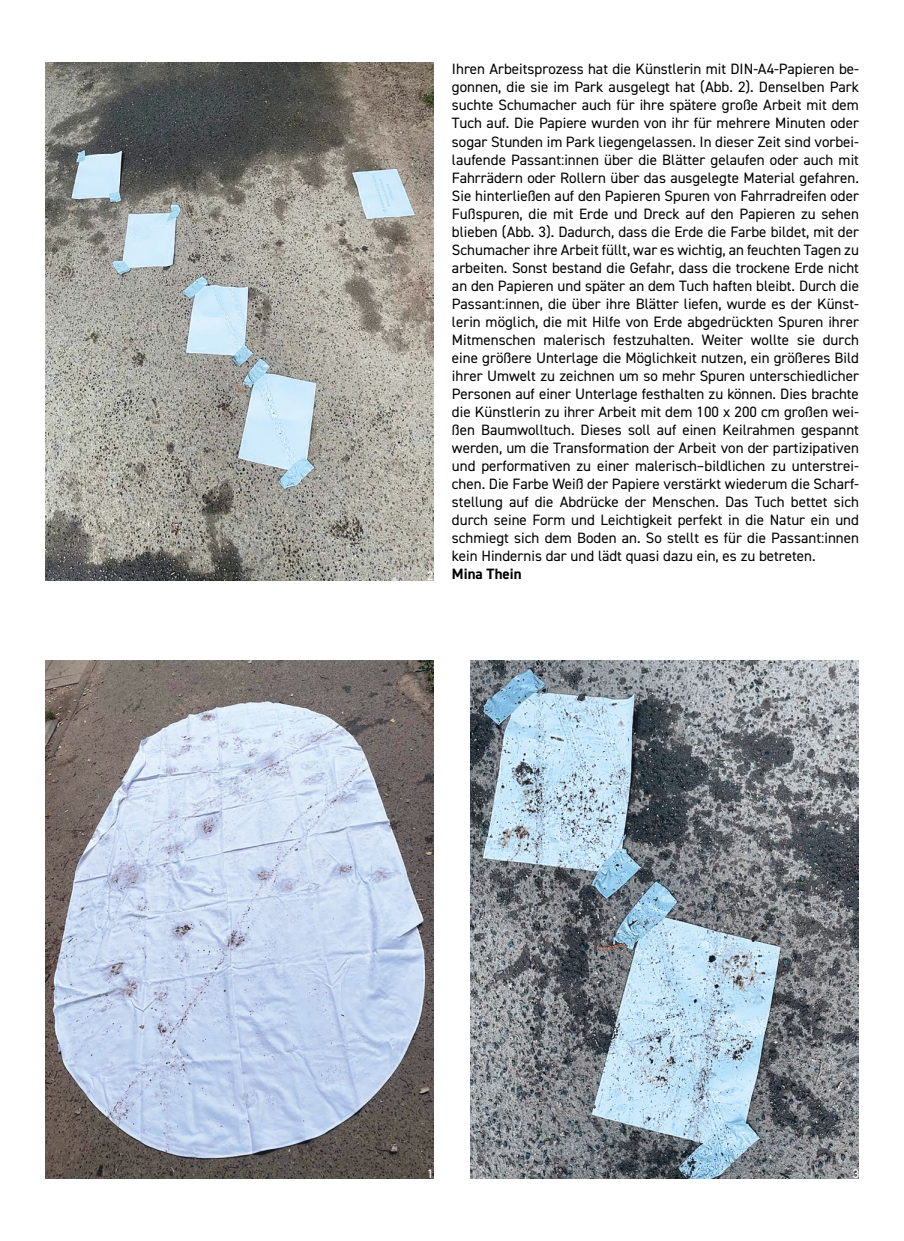
<style>
.page{position:relative;width:904px;height:1241px;background:#fff}
.page>*{position:absolute;margin:0;border:0;box-sizing:border-box;transform-origin:0 0}
.t1{font:15px/18px "DIN2014 Regular 2";color:#000;text-align:justify}
.t2{font:700 15px "DIN2014";color:#000}
.t3{font:12.5px "DIN2014 Regular 2";color:#fff}
</style>
<div class="page">
<img style="left:45px;top:63px;width:388px;height:517px">
<img style="left:470px;top:660px;width:389px;height:517px">
<img style="left:45px;top:660px;width:388px;height:517px">
<p class="t1" style="left:452px;top:60px;width:408px">Ihren Arbeitsprozess hat die Künstlerin mit DIN-A4-Papieren be&shy;gonnen, die sie im Park ausgelegt hat (Abb. 2). Denselben Park suchte Schumacher auch für ihre spätere große Arbeit mit dem Tuch auf. Die Papiere wurden von ihr für mehrere Minuten oder sogar Stunden im Park liegengelassen. In dieser Zeit sind vorbei&shy;laufende Passant:innen über die Blätter gelaufen oder auch mit Fahrrädern oder Rollern über das ausgelegte Material gefahren.<br>Sie hinterließen auf den Papieren Spuren von Fahrradreifen oder Fußspuren, die mit Erde und Dreck auf den Papieren zu sehen blieben (Abb. 3). Dadurch, dass die Erde die Farbe bildet, mit der Schumacher ihre Arbeit füllt, war es wichtig, an feuchten Tagen zu arbeiten. Sonst bestand die Gefahr, dass die trockene Erde nicht an den Papieren und später an dem Tuch haften bleibt. Durch die Passant:innen, die über ihre Blätter liefen, wurde es der Künst&shy;lerin möglich, die mit Hilfe von Erde abgedrückten Spuren ihrer Mitmenschen malerisch festzuhalten. Weiter wollte sie durch eine größere Unterlage die Möglichkeit nutzen, ein größeres Bild ihrer Umwelt zu zeichnen um so mehr Spuren unterschiedlicher Personen auf einer Unterlage festhalten zu können. Dies brachte die Künstlerin zu ihrer Arbeit mit dem 100 x 200 cm großen wei&shy;ßen Baumwolltuch. Dieses soll auf einen Keilrahmen gespannt werden, um die Transformation der Arbeit von der partizipativen und performativen zu einer malerisch–bildlichen zu unterstrei&shy;chen. Die Farbe Weiß der Papiere verstärkt wiederum die Scharf&shy;stellung auf die Abdrücke der Menschen. Das Tuch bettet sich durch seine Form und Leichtigkeit perfekt in die Natur ein und schmiegt sich dem Boden an. So stellt es für die Passant:innen kein Hindernis dar und lädt quasi dazu ein, es zu betreten.</p>
<p class="t2" style="left:427px;top:563px;width:96px"><sub>2</sub> Mina Thein</p>
<p class="t3" style="left:427px;top:1165px;width:8px">1</p>
<p class="t3" style="left:852px;top:1165px;width:8px">3</p>
</div>
